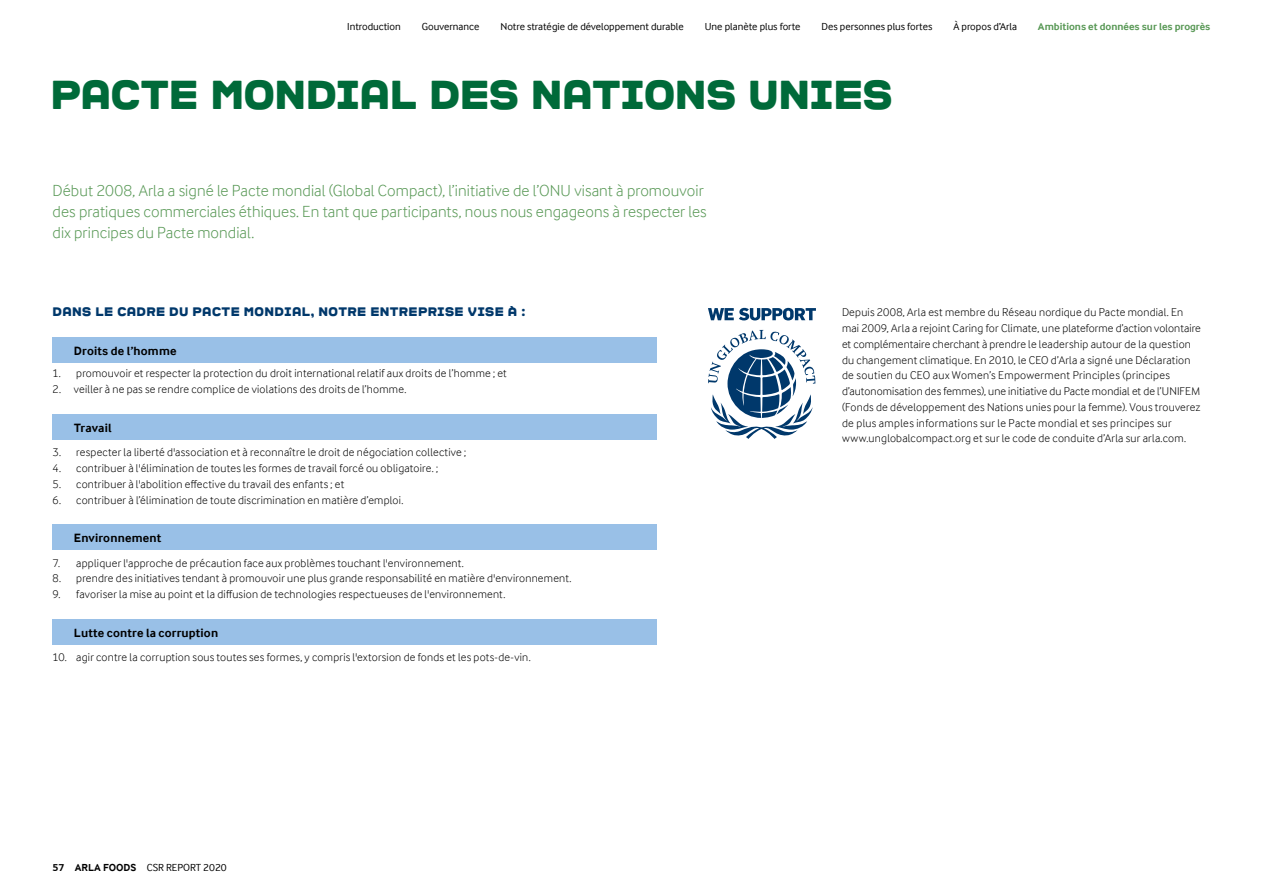
<style>
.page{position:relative;width:1263px;height:893px;background:#fff}
.page>*{position:absolute;margin:0;border:0;box-sizing:border-box;transform-origin:0 0}
.t1{font:40.5px "ARLASTRONG";letter-spacing:-.015em;color:#006a39}
.t2{font:300 16.5px/21px "Arla Inter Face";letter-spacing:.005em;color:#589855}
.t3{font:700 12.3px "Arla Inter Face";letter-spacing:.015em;color:#000}
.t4{font:12.3px "ARLASTRONG";letter-spacing:.025em;color:#00386b}
.t5{font:300 11.7px/15.8px "Arla Inter Face";letter-spacing:.02em;color:#000}
.t6{font:10.5px "Arla Inter Face";color:#000}
.t7{font:700 10.5px "Arla Inter Face";color:#589855}
.s1{font-weight:700}
</style>
<div class="page">
<div style="left:53px;top:337px;width:604px;height:26px;background:#99c0e7"></div>
<div style="left:53px;top:415px;width:604px;height:25px;background:#99c0e7"></div>
<div style="left:53px;top:524px;width:604px;height:26px;background:#99c0e7"></div>
<div style="left:53px;top:619px;width:604px;height:25px;background:#99c0e7"></div>
<svg style="left:708px;top:330px;width:107px;height:109px"></svg>
<svg style="left:708px;top:308px;width:108px;height:12px"></svg>
<p class="t6" style="left:347px;top:20px;width:55px">Introduction</p>
<p class="t6" style="left:422px;top:20px;width:59px">Gouvernance</p>
<p class="t6" style="left:500px;top:20px;width:185px">Notre stratégie de développement durable</p>
<p class="t6" style="left:705px;top:20px;width:97px">Une planète plus forte</p>
<p class="t6" style="left:821px;top:20px;width:112px">Des personnes plus fortes</p>
<p class="t6" style="left:953px;top:20px;width:65px">À propos d’Arla</p>
<p class="t7" style="left:1038px;top:20px;width:174px">Ambitions et données sur les progrès</p>
<h1 class="t1" style="left:50px;top:74px;width:60px">PACTE</h1>
<h1 class="t1" style="left:210px;top:74px;width:32px">MOND</h1>
<h1 class="t1" style="left:335px;top:74px;width:124px">IAL DES</h1>
<h1 class="t1" style="left:531px;top:74px;width:145px">NATIONS</h1>
<h1 class="t1" style="left:748px;top:74px;width:114px">UNIES</h1>
<h2 class="t2" style="left:53px;top:180px;width:655px">Début 2008, Arla a signé le Pacte mondial (Global Compact), l’initiative de l’ONU visant à promouvoir des pratiques commerciales éthiques. En tant que participants, nous nous engageons à respecter les dix principes du Pacte mondial.</h2>
<p class="t4" style="left:53px;top:306px;width:21px">DANS</p>
<p class="t4" style="left:96px;top:306px;width:33px">LE CADRE</p>
<p class="t4" style="left:169px;top:306px;width:44px">DU PACTE</p>
<p class="t4" style="left:244px;top:306px;width:11px">MOND</p>
<p class="t4" style="left:284px;top:306px;width:45px">IAL, NOTRE</p>
<p class="t4" style="left:370px;top:306px;width:11px">ENTREPR</p>
<p class="t4" style="left:437px;top:306px;width:90px">ISE VISE À :</p>
<p class="t3" style="left:74px;top:344px;width:104px">Droits de l’homme</p>
<p class="t5" style="left:53px;top:366px;width:456px">1. promouvoir et respecter la protection du droit international relatif aux droits de l’homme ; et</p>
<p class="t5" style="left:53px;top:381px;width:355px">2. veiller à ne pas se rendre complice de violations des droits de l’homme.</p>
<p class="t3" style="left:74px;top:421px;width:39px">Travail</p>
<p class="t5" style="left:53px;top:444px;width:415px">3. respecter la liberté d'association et à reconnaître le droit de négociation collective ;</p>
<p class="t5" style="left:53px;top:460px;width:387px">4. contribuer à l'élimination de toutes les formes de travail forcé ou obligatoire. ;</p>
<p class="t5" style="left:53px;top:476px;width:293px">5. contribuer à l'abolition effective du travail des enfants ; et</p>
<p class="t5" style="left:53px;top:492px;width:352px">6. contribuer à l’élimination de toute discrimination en matière d’emploi.</p>
<p class="t3" style="left:74px;top:531px;width:89px">Environnement</p>
<p class="t5" style="left:53px;top:555px;width:413px">7. appliquer l'approche de précaution face aux problèmes touchant l'environnement.</p>
<p class="t5" style="left:53px;top:570px;width:520px">8. prendre des initiatives tendant à promouvoir une plus grande responsabilité en matière d'environnement.</p>
<p class="t5" style="left:53px;top:586px;width:454px">9. favoriser la mise au point et la diffusion de technologies respectueuses de l'environnement.</p>
<p class="t3" style="left:74px;top:625px;width:146px">Lutte contre la corruption</p>
<p class="t5" style="left:53px;top:649px;width:480px">10. agir contre la corruption sous toutes ses formes, y compris l'extorsion de fonds et les pots-de-vin.</p>
<p class="t6" style="left:53px;top:861px;width:176px"><span class="s1">57 ARLA FOODS</span> CSR REPORT 2020</p>
<p class="t5" style="left:842px;top:304px;width:360px">Depuis 2008, Arla est membre du Réseau nordique du Pacte mondial. En mai 2009, Arla a rejoint Caring for Climate, une plateforme d’action volontaire et complémentaire cherchant à prendre le leadership autour de la question du changement climatique. En 2010, le CEO d’Arla a signé une Déclaration de soutien du CEO aux Women’s Empowerment Principles (principes d’autonomisation des femmes), une initiative du Pacte mondial et de l’UNIFEM (Fonds de développement des Nations unies pour la femme). Vous trouverez de plus amples informations sur le Pacte mondial et ses principes sur www.unglobalcompact.org et sur le code de conduite d’Arla sur arla.com.</p>
</div>
